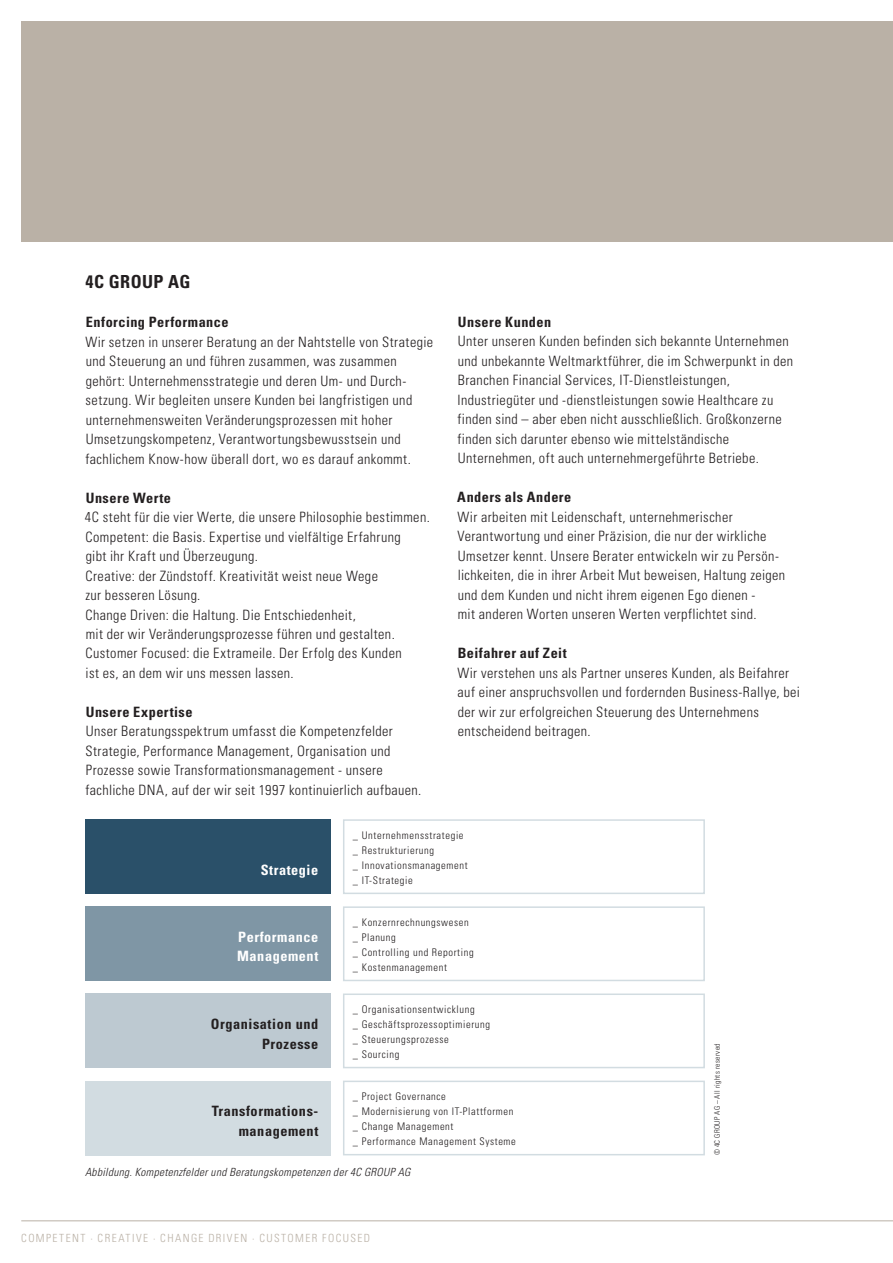
<style>
.page{position:relative;width:893px;height:1263px;background:#fff}
.page>*{position:absolute;margin:0;border:0;box-sizing:border-box;transform-origin:0 0}
.t1{font:700 condensed 18px "Univers LT Std";letter-spacing:.02em;color:#231f20}
.t2{font:300 condensed 14.25px/19.5px "Univers LT Std";letter-spacing:.03em;color:#231f20}
.t3{font:700 condensed 14.25px/19.5px "Univers LT Std";letter-spacing:.04em;color:#231f20;text-align:right}
.t4{font:700 condensed 14.25px/19.5px "Univers LT Std";letter-spacing:.04em;color:#fff}
.t5{font:italic 300 condensed 11.25px "Univers LT Std";letter-spacing:.035em;color:#231f20}
.t6{font:300 condensed 11.25px "Univers LT Std";letter-spacing:.125em;color:#bab1a6}
.t7{font:300 condensed 10.5px/15px "Univers LT Std";letter-spacing:.06em;color:#231f20}
.t8{font:300 condensed 7.5px "Univers LT Std";letter-spacing:.05em;color:#231f20}
</style>
<div class="page">
<hr style="left:21px;top:1220px;width:872px;height:1px;background:#bab1a6">
<div style="left:21px;top:21px;width:872px;height:221px;background:#bab1a6"></div>
<div style="left:85px;top:819px;width:246px;height:75px;background:#2a5069"></div>
<div style="left:85px;top:906px;width:246px;height:75px;background:#7f96a5"></div>
<div style="left:85px;top:993px;width:246px;height:75px;background:#bdc9d1"></div>
<div style="left:85px;top:1080px;width:246px;height:75px;background:#d2dce1"></div>
<div style="left:343px;top:819px;width:362px;height:75px;border:2px solid #d2dce1"></div>
<div style="left:343px;top:906px;width:362px;height:75px;border:2px solid #d2dce1"></div>
<div style="left:343px;top:993px;width:362px;height:75px;border:2px solid #d2dce1"></div>
<div style="left:343px;top:1080px;width:362px;height:75px;border:2px solid #d2dce1"></div>
<p class="t1" style="left:85px;top:271px;width:107px">4C GROUP AG</p>
<p class="t3" style="left:86px;top:312px;width:144px">Enforcing Performance</p>
<p class="t2" style="left:85px;top:332px;width:349px">Wir setzen in unserer Beratung an der Nahtstelle von Strategie und Steuerung an und führen zusammen, was zusammen gehört: Unternehmensstrategie und deren Um- und Durch&shy;setzung. Wir begleiten unsere Kunden bei langfristigen und unternehmensweiten Veränderungsprozessen mit hoher Umsetzungskompetenz, Verantwortungsbewusstsein und fachlichem Know-how überall dort, wo es darauf ankommt.</p>
<p class="t3" style="left:86px;top:488px;width:87px">Unsere Werte</p>
<p class="t2" style="left:85px;top:507px;width:346px">4C steht für die vier Werte, die unsere Philosophie bestimmen.<br>Competent: die Basis. Expertise und vielfältige Erfahrung<br>gibt ihr Kraft und Überzeugung.<br>Creative: der Zündstoff. Kreativität weist neue Wege<br>zur besseren Lösung.<br>Change Driven: die Haltung. Die Entschiedenheit,<br>mit der wir Veränderungsprozesse führen und gestalten.<br>Customer Focused: die Extrameile. Der Erfolg des Kunden<br>ist es, an dem wir uns messen lassen.</p>
<p class="t3" style="left:86px;top:702px;width:108px">Unsere Expertise</p>
<p class="t2" style="left:85px;top:722px;width:337px">Unser Beratungsspektrum umfasst die Kompetenzfelder Strategie, Performance Management, Organisation und Prozesse sowie Transformationsmanagement - unsere fachliche DNA, auf der wir seit 1997 kontinuierlich aufbauen.</p>
<p class="t3" style="left:458px;top:312px;width:95px">Unsere Kunden</p>
<p class="t2" style="left:457px;top:332px;width:337px">Unter unseren Kunden befinden sich bekannte Unternehmen und unbekannte Weltmarktführer, die im Schwerpunkt in den Branchen Financial Services, IT-Dienstleistungen, Industriegüter und -dienstleistungen sowie Healthcare zu finden sind – aber eben nicht ausschließlich. Großkonzerne finden sich darunter ebenso wie mittelständische Unternehmen, oft auch unternehmergeführte Betriebe.</p>
<p class="t3" style="left:457px;top:487px;width:116px">Anders als Andere</p>
<p class="t2" style="left:457px;top:507px;width:329px">Wir arbeiten mit Leidenschaft, unternehmerischer Verantwortung und einer Präzision, die nur der wirkliche Umsetzer kennt. Unsere Berater entwickeln wir zu Persön&shy;lichkeiten, die in ihrer Arbeit Mut beweisen, Haltung zeigen und dem Kunden und nicht ihrem eigenen Ego dienen -<br>mit anderen Worten unseren Werten verpflichtet sind.</p>
<p class="t3" style="left:458px;top:643px;width:110px">Beifahrer auf Zeit</p>
<p class="t2" style="left:457px;top:663px;width:344px">Wir verstehen uns als Partner unseres Kunden, als Beifahrer auf einer anspruchsvollen und fordernden Business-Rallye, bei der wir zur erfolgreichen Steuerung des Unternehmens entscheidend beitragen.</p>
<p class="t7" style="left:353px;top:827px;width:116px">_ Unternehmensstrategie _ Restrukturierung<br>_ Innovationsmanagement _ IT-Strategie</p>
<p class="t7" style="left:353px;top:914px;width:122px">_ Konzernrechnungswesen _ Planung<br>_ Controlling und Reporting _ Kostenmanagement</p>
<p class="t7" style="left:353px;top:1002px;width:139px">_ Organisationsentwicklung<br>_ Geschäftsprozessoptimierung _ Steuerungsprozesse<br>_ Sourcing</p>
<p class="t7" style="left:353px;top:1089px;width:164px">_ Project Governance<br>_ Modernisierung von IT-Plattformen _ Change Management<br>_ Performance Management Systeme</p>
<p class="t5" style="left:85px;top:1165px;width:327px">Abbildung. Kompetenzfelder und Beratungskompetenzen der 4C GROUP AG</p>
<p class="t4" style="left:261px;top:860px;width:59px">Strategie</p>
<p class="t4" style="left:237px;top:927px;width:83px">Performance<br>Management</p>
<p class="t3" style="left:211px;top:1014px;width:109px">Organisation und<br>Prozesse</p>
<p class="t3" style="left:212px;top:1101px;width:108px">Transformations&shy;management</p>
<p class="t6" style="left:21px;top:1231px;width:350px">COMPETENT · CREATIVE · CHANGE DRIVEN · CUSTOMER FOCUSED</p>
<p class="t8" style="left:713px;top:1155px;width:114px;rotate:-90deg">© 4C GROUP AG – All rights reserved</p>
</div>
